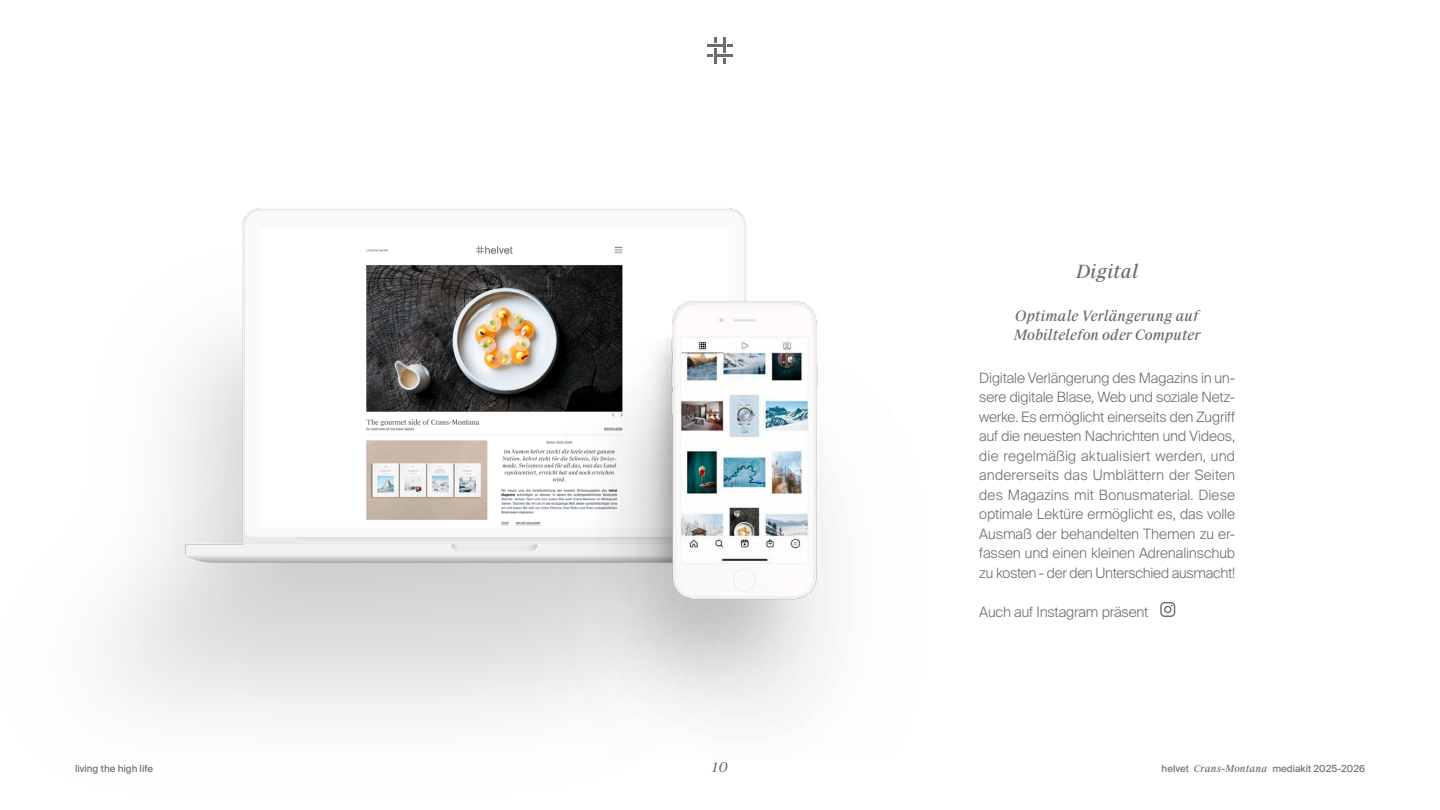
<style>
.page{position:relative;width:1440px;height:810px;background:#fff}
.page>*{position:absolute;margin:0;border:0;box-sizing:border-box;transform-origin:0 0}
.t1{font:italic 18.3px "Suisse Works";color:#686c73}
.t2{font:300 14.25px/19.5px "Suisse Intl";letter-spacing:-.015em;color:#686c73;text-align:justify}
.t3{font:italic 14.25px/18.8px "Suisse Works";color:#686c73}
.t4{font:italic 13.5px "Suisse Works";color:#686c73}
.t5{font:9.75px "Suisse Intl";color:#686c73}
.s1{font-family:"Suisse Works";font-style:italic}
</style>
<div class="page">
<img style="left:112px;top:37px;width:621px;height:675px">
<img style="left:313px;top:128px;width:862px;height:587px">
<p class="t1" style="left:1076px;top:260px;width:64px">Digital</p>
<p class="t3" style="left:1014px;top:307px;width:188px">Optimale Verlängerung auf<br>Mobiltelefon oder Computer</p>
<p class="t2" style="left:979px;top:368px;width:257px">Digitale Verlängerung des Magazins in un&shy;sere digitale Blase, Web und soziale Netz&shy;werke. Es ermöglicht einerseits den Zugriff auf die neuesten Nachrichten und Videos, die regelmäßig aktualisiert werden, und andererseits das Umblättern der Seiten des Magazins mit Bonusmaterial. Diese optimale Lektüre ermöglicht es, das volle Ausmaß der behandelten Themen zu er&shy;fassen und einen kleinen Adrenalinschub zu kosten - der den Unterschied ausmacht!</p>
<p class="t2" style="left:979px;top:602px;width:171px">Auch auf Instagram präsent</p>
<p class="t5" style="left:75px;top:763px;width:80px">living the high life</p>
<p class="t4" style="left:712px;top:759px;width:18px">10</p>
<p class="t5" style="left:1162px;top:763px;width:205px">helvet <span class="s1">Crans-Montana</span> mediakit 2025-2026</p>
</div>
